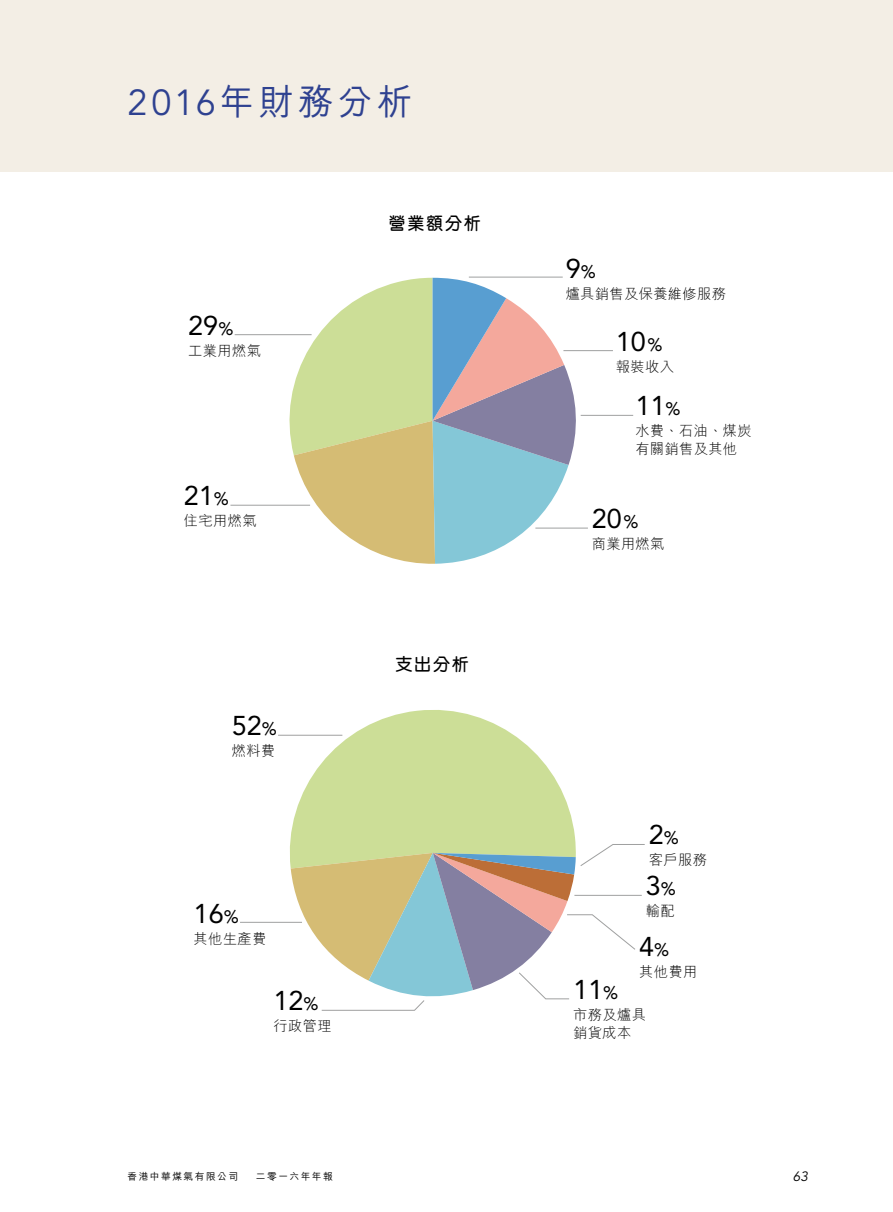
<style>
.page{position:relative;width:893px;height:1212px;background:#fff}
.page>*{position:absolute;margin:0;border:0;box-sizing:border-box;transform-origin:0 0}
.t1{font:500 36px "M Hei HK";letter-spacing:.12em;color:#2e4190}
.t2{font:27px "Avenir LT Std";color:#000}
.t3{font:600 18px "M Yuen HK";letter-spacing:.1em;color:#000;scale:.95 1}
.t4{font:300 14.25px/18px "M Hei HK";letter-spacing:.025em;color:#000}
.t5{font:italic 13.5px "Avenir LT Std";color:#000}
.t6{font:500 9.75px "M Hei HK";letter-spacing:.15em;color:#000}
.s1{font-family:"Avenir LT Std";font-weight:400}
.s2{font-size:18px}
</style>
<div class="page">
<svg style="left:275px;top:278px;width:305px;height:286px"></svg>
<svg style="left:282px;top:710px;width:294px;height:158px;fill:#ccde97"></svg>
<hr style="left:230px;top:505px;width:80px;height:1px;background:#9fa0a0">
<hr style="left:278px;top:735px;width:64px;height:1px;background:#9fa0a0">
<hr style="left:240px;top:922px;width:62px;height:1px;background:#9fa0a0">
<hr style="left:235px;top:334px;width:77px;height:1px;background:#9fa0a0">
<hr style="left:563px;top:350px;width:50px;height:1px;background:#9fa0a0">
<hr style="left:581px;top:415px;width:52px;height:1px;background:#9fa0a0">
<hr style="left:535px;top:528px;width:53px;height:1px;background:#9fa0a0">
<svg style="left:291px;top:844px;width:354px;height:167px"></svg>
<hr style="left:469px;top:277px;width:94px;height:1px;background:#9fa0a0">
<div style="left:0;top:0;width:893px;height:171px;background:#f3eee5"></div>
<h1 class="t1" style="left:128px;top:76px;width:287px"><span class="s1">2016</span>年財務分析</h1>
<h2 class="t2" style="left:188px;top:310px;width:47px">29<span class="s2">%</span></h2>
<p class="t4" style="left:188px;top:341px;width:74px">工業用燃氣</p>
<h2 class="t2" style="left:184px;top:480px;width:47px">21<span class="s2">%</span></h2>
<p class="t4" style="left:184px;top:512px;width:74px">住宅用燃氣</p>
<h2 class="t2" style="left:232px;top:710px;width:47px">52<span class="s2">%</span></h2>
<p class="t4" style="left:232px;top:742px;width:45px">燃料費</p>
<h2 class="t2" style="left:194px;top:898px;width:47px">16<span class="s2">%</span></h2>
<p class="t4" style="left:194px;top:929px;width:74px">其他生產費</p>
<h2 class="t2" style="left:273px;top:985px;width:47px">12<span class="s2">%</span></h2>
<p class="t4" style="left:273px;top:1017px;width:60px">行政管理</p>
<p class="t3" style="left:389px;top:215px;width:99px">營業額分析</p>
<p class="t3" style="left:395px;top:655px;width:79px">支出分析</p>
<h2 class="t2" style="left:566px;top:253px;width:32px">9<span class="s2">%</span></h2>
<p class="t4" style="left:566px;top:284px;width:162px">爐具銷售及保養維修服務</p>
<h2 class="t2" style="left:616px;top:326px;width:48px">10<span class="s2">%</span></h2>
<p class="t4" style="left:616px;top:358px;width:60px">報裝收入</p>
<h2 class="t2" style="left:635px;top:390px;width:47px">11<span class="s2">%</span></h2>
<p class="t4" style="left:635px;top:422px;width:118px">水費、石油、煤炭有關銷售及其他</p>
<h2 class="t2" style="left:592px;top:503px;width:48px">20<span class="s2">%</span></h2>
<p class="t4" style="left:592px;top:535px;width:74px">商業用燃氣</p>
<h2 class="t2" style="left:649px;top:819px;width:32px">2<span class="s2">%</span></h2>
<p class="t4" style="left:649px;top:851px;width:60px">客戶服務</p>
<h2 class="t2" style="left:646px;top:870px;width:32px">3<span class="s2">%</span></h2>
<p class="t4" style="left:646px;top:902px;width:30px">輸配</p>
<h2 class="t2" style="left:639px;top:931px;width:32px">4<span class="s2">%</span></h2>
<p class="t4" style="left:639px;top:963px;width:60px">其他費用</p>
<h2 class="t2" style="left:573px;top:974px;width:47px">11<span class="s2">%</span></h2>
<p class="t4" style="left:573px;top:1005px;width:74px">市務及爐具銷貨成本</p>
<p class="t6" style="left:128px;top:1169px;width:112px">香港中華煤氣有限公司</p>
<p class="t6" style="left:256px;top:1169px;width:79px">二零一六年年報</p>
<p class="t5" style="left:793px;top:1168px;width:17px">63</p>
</div>
